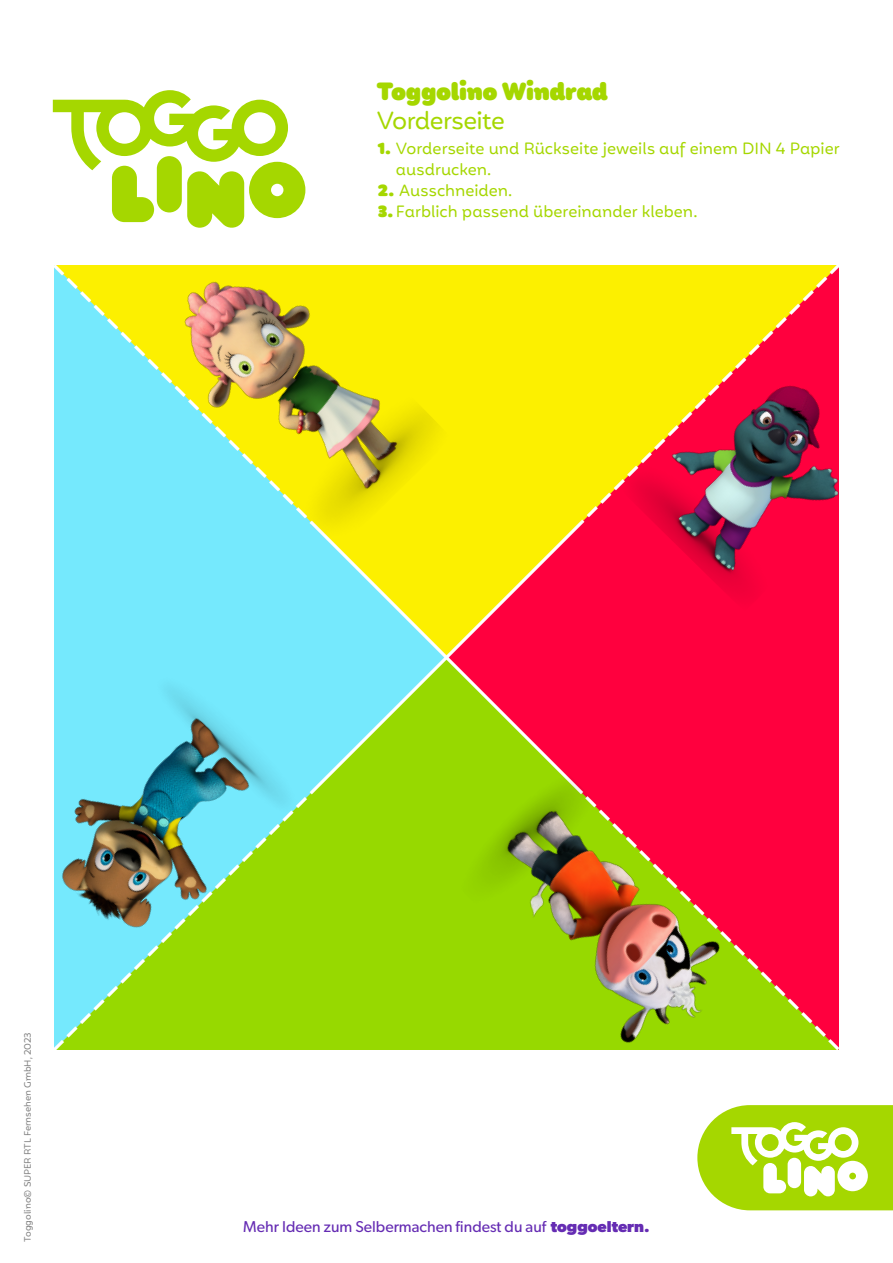
<style>
.page{position:relative;width:893px;height:1263px;background:#fff}
.page>*{position:absolute;margin:0;border:0;box-sizing:border-box;transform-origin:0 0}
.beschreibung_02{font:800 24px "Mohr Rounded Alt";letter-spacing:-.015em;color:#a5d700}
.beschreibung_02-2{font:24px "Mohr Rounded Alt";letter-spacing:-.03em;color:#a5d700}
.beschreibung_02-3{font:15.75px/21px "Mohr Rounded Alt";color:#a5d700}
.t1{font:15.75px "Gibson";color:#652cb3}
.t2{font:9px "Mohr Rounded Alt";color:#808080}
.s1{font-weight:800}
.s2{font-weight:700}
</style>
<div class="page">
<img style="left:55px;top:266px;width:783px;height:784px">
<img style="left:617px;top:332px;width:222px;height:280px">
<img style="left:125px;top:265px;width:327px;height:287px">
<img style="left:54px;top:655px;width:267px;height:319px">
<img style="left:442px;top:761px;width:314px;height:289px">
<svg style="left:53px;top:90px;width:252px;height:138px"></svg>
<svg style="left:697px;top:1105px;width:196px;height:105px"></svg>
<p class="beschreibung_02" style="left:377px;top:77px;width:233px">Toggolino Windrad</p>
<p class="beschreibung_02-2" style="left:377px;top:106px;width:130px">Vorderseite</p>
<p class="beschreibung_02-3" style="left:396px;top:138px;width:445px;text-indent:-18px"><span class="s1">1.</span> Vorderseite und Rückseite jeweils auf einem DIN 4 Papier ausdrucken.</p>
<p class="beschreibung_02-3" style="left:378px;top:180px;width:136px"><span class="s1">2.</span> Ausschneiden.</p>
<p class="beschreibung_02-3" style="left:378px;top:201px;width:321px"><span class="s1">3.</span> Farblich passend übereinander kleben.</p>
<p class="t2" style="left:23px;top:1242px;width:211px;rotate:-90deg">Toggolino© SUPER RTL Fernsehen GmbH, 2023</p>
<p class="t1" style="left:243px;top:1217px;width:408px">Mehr Ideen zum Selbermachen findest du auf <span class="s2">toggoeltern.</span></p>
</div>
